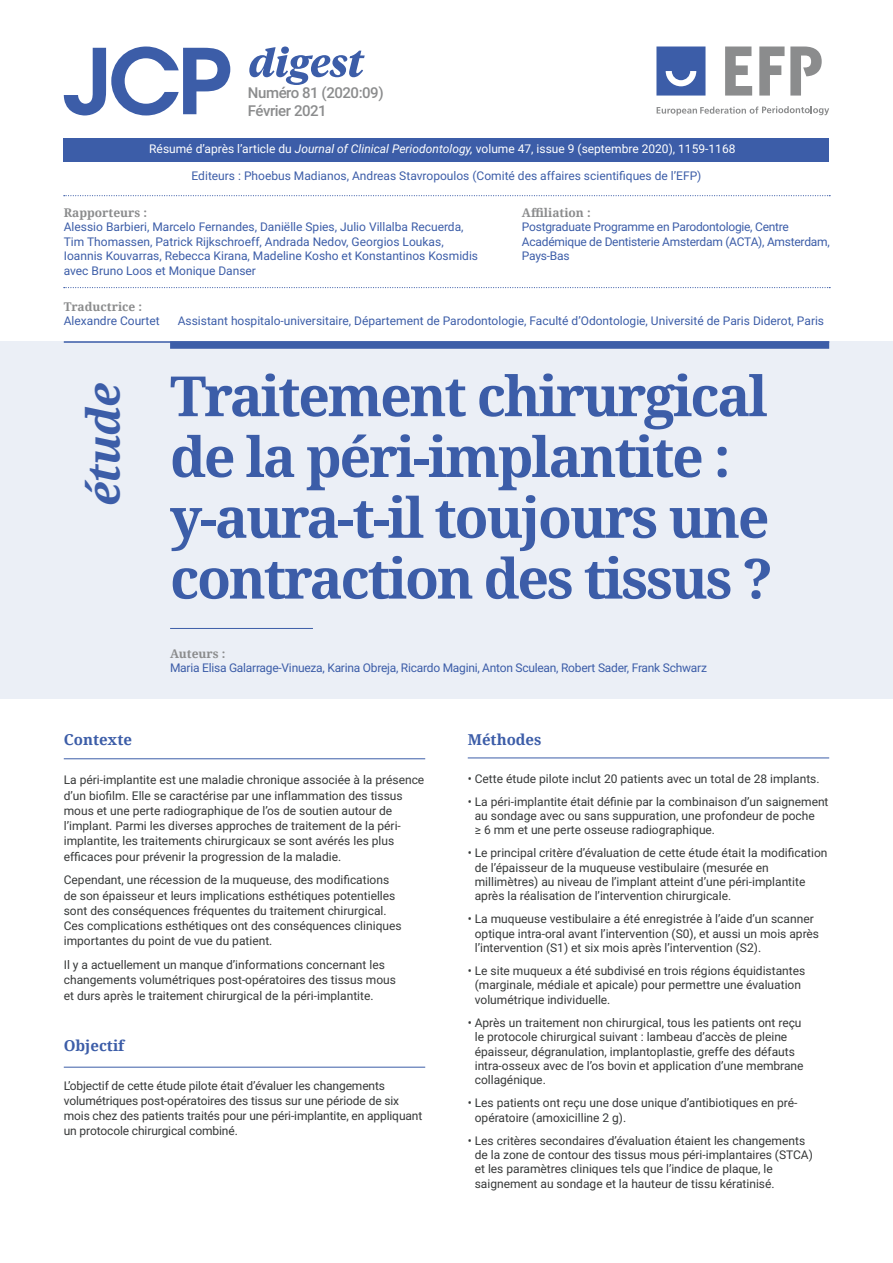
<style>
.page{position:relative;width:893px;height:1263px;background:#fff}
.page>*{position:absolute;margin:0;border:0;box-sizing:border-box;transform-origin:0 0}
.t1{font:700 55.5px/60.8px "Noto Serif";letter-spacing:-.04em;color:#3c5da8}
.t2{font:italic 700 45px "Noto Serif";color:#3c5da8}
.t3{font:500 15px "Roboto";letter-spacing:-.03em;color:#8b8c8d}
.t4{font:700 15px "Noto Serif";color:#3c5da8}
.t5{font:12px/14.4px "Roboto";color:#363838}
.t6{font:12px/14.4px "Roboto";color:#3c5da8}
.t7{font:12px/14.4px "Roboto";letter-spacing:-.02em;color:#3c5da8}
.t8{font:12px "Roboto";color:#fff}
.t9{font:700 12px "Noto Serif";color:#8b8c8d}
.s1{font-style:italic}
</style>
<div class="page">
<div style="left:64px;top:139px;width:765px;height:23px;background:#3c5da8"></div>
<svg style="left:64px;top:47px;width:166px;height:68px"></svg>
<svg style="left:249px;top:47px;width:116px;height:38px"></svg>
<div style="left:0;top:341px;width:893px;height:357px;background:#ebeff6"></div>
<hr style="left:64px;top:341px;width:765px;height:2px;background:#3c5da8">
<div style="left:170px;top:341px;width:659px;height:8px;background:#3c5da8"></div>
<hr style="left:170px;top:628px;width:143px;height:1px;background:#3c5da8">
<hr style="left:64px;top:758px;width:361px;height:1px;background:#3c5da8">
<hr style="left:64px;top:1067px;width:361px;height:1px;background:#3c5da8">
<hr style="left:468px;top:758px;width:361px;height:1px;background:#3c5da8">
<svg style="left:64px;top:195px;width:766px;height:1px"></svg>
<svg style="left:656px;top:47px;width:49px;height:49px;background:#5270b2"></svg>
<svg style="left:657px;top:106px;width:172px;height:9px"></svg>
<svg style="left:725px;top:47px;width:27px;height:49px"></svg>
<svg style="left:759px;top:47px;width:25px;height:49px"></svg>
<svg style="left:790px;top:47px;width:32px;height:49px"></svg>
<svg style="left:64px;top:287px;width:766px;height:1px"></svg>
<p class="t3" style="left:248px;top:82px;width:137px">Numéro 81 (2020:09)</p>
<p class="t3" style="left:248px;top:100px;width:80px">Février 2021</p>
<p class="t8" style="left:149px;top:141px;width:588px">Résumé d’après l’article du <span class="s1">Journal of Clinical Periodontology,</span> volume 47, issue 9 (septembre 2020), 1159-1168</p>
<p class="t6" style="left:192px;top:168px;width:511px">Editeurs : Phoebus Madianos, Andreas Stavropoulos (Comité des affaires scientifiques de l’EFP)</p>
<p class="t9" style="left:64px;top:204px;width:85px">Rapporteurs :</p>
<p class="t6" style="left:64px;top:219px;width:401px">Alessio Barbieri, Marcelo Fernandes, Daniëlle Spies, Julio Villalba Recuerda,</p>
<p class="t6" style="left:64px;top:234px;width:381px">Tim Thomassen, Patrick Rijkschroeff, Andrada Nedov, Georgios Loukas,</p>
<p class="t6" style="left:64px;top:248px;width:416px">Ioannis Kouvarras, Rebecca Kirana, Madeline Kosho et Konstantinos Kosmidis avec Bruno Loos et Monique Danser</p>
<p class="t9" style="left:522px;top:204px;width:70px">Affiliation :</p>
<p class="t7" style="left:522px;top:219px;width:309px">Postgraduate Programme en Parodontologie, Centre<br>Académique de Dentisterie Amsterdam (ACTA), Amsterdam,<br>Pays-Bas</p>
<p class="t9" style="left:64px;top:298px;width:80px">Traductrice :</p>
<p class="t6" style="left:64px;top:313px;width:98px">Alexandre Courtet</p>
<p class="t6" style="left:178px;top:313px;width:648px">Assistant hospitalo-universitaire, Département de Parodontologie, Faculté d’Odontologie, Université de Paris Diderot, Paris</p>
<p class="t2" style="left:72px;top:506px;width:125px;rotate:-90deg">étude</p>
<p class="t1" style="left:170px;top:364px;width:604px">Traitement chirurgical de la péri-implantite : y-aura-t-il toujours une contraction des tissus ?</p>
<p class="t9" style="left:170px;top:645px;width:57px">Auteurs :</p>
<p class="t7" style="left:170px;top:660px;width:538px">Maria Elisa Galarrage-Vinueza, Karina Obreja, Ricardo Magini, Anton Sculean, Robert Sader, Frank Schwarz</p>
<p class="t4" style="left:64px;top:729px;width:70px">Contexte</p>
<p class="t5" style="left:64px;top:772px;width:362px;line-height:15.3px">La péri-implantite est une maladie chronique associée à la présence d’un biofilm. Elle se caractérise par une inflammation des tissus mous et une perte radiographique de l’os de soutien autour de l’implant. Parmi les diverses approches de traitement de la péri&shy;implantite, les traitements chirurgicaux se sont avérés les plus efficaces pour prévenir la progression de la maladie.</p>
<p class="t5" style="left:64px;top:872px;width:339px;line-height:15.3px">Cependant, une récession de la muqueuse, des modifications de son épaisseur et leurs implications esthétiques potentielles sont des conséquences fréquentes du traitement chirurgical.<br>Ces complications esthétiques ont des conséquences cliniques importantes du point de vue du patient.</p>
<p class="t5" style="left:64px;top:957px;width:334px;line-height:15.3px">Il y a actuellement un manque d’informations concernant les changements volumétriques post-opératoires des tissus mous et durs après le traitement chirurgical de la péri-implantite.</p>
<p class="t4" style="left:64px;top:1035px;width:62px">Objectif</p>
<p class="t5" style="left:64px;top:1077px;width:360px;line-height:15.3px">L’objectif de cette étude pilote était d’évaluer les changements volumétriques post-opératoires des tissus sur une période de six mois chez des patients traités pour une péri-implantite, en appliquant un protocole chirurgical combiné.</p>
<p class="t4" style="left:468px;top:729px;width:75px">Méthodes</p>
<p class="t5" style="left:468px;top:771px;width:353px">• Cette étude pilote inclut 20 patients avec un total de 28 implants.</p>
<p class="t5" style="left:475px;top:794px;width:355px;text-indent:-7px">• La péri-implantite était définie par la combinaison d’un saignement au sondage avec ou sans suppuration, une profondeur de poche<br>≥ 6 mm et une perte osseuse radiographique.</p>
<p class="t5" style="left:475px;top:845px;width:354px;text-indent:-7px">• Le principal critère d’évaluation de cette étude était la modification de l’épaisseur de la muqueuse vestibulaire (mesurée en millimètres) au niveau de l’implant atteint d’une péri-implantite après la réalisation de l’intervention chirurgicale.</p>
<p class="t5" style="left:475px;top:911px;width:346px;text-indent:-7px">• La muqueuse vestibulaire a été enregistrée à l’aide d’un scanner optique intra-oral avant l’intervention (S0), et aussi un mois après l’intervention (S1) et six mois après l’intervention (S2).</p>
<p class="t5" style="left:475px;top:963px;width:332px;text-indent:-7px">• Le site muqueux a été subdivisé en trois régions équidistantes (marginale, médiale et apicale) pour permettre une évaluation volumétrique individuelle.</p>
<p class="t5" style="left:475px;top:1015px;width:330px;text-indent:-7px">• Après un traitement non chirurgical, tous les patients ont reçu le protocole chirurgical suivant : lambeau d’accès de pleine épaisseur, dégranulation, implantoplastie, greffe des défauts intra-osseux avec de l’os bovin et application d’une membrane collagénique.</p>
<p class="t5" style="left:475px;top:1095px;width:324px;text-indent:-7px">• Les patients ont reçu une dose unique d’antibiotiques en pré&shy;opératoire (amoxicilline 2 g).</p>
<p class="t5" style="left:475px;top:1133px;width:340px;text-indent:-7px">• Les critères secondaires d’évaluation étaient les changements de la zone de contour des tissus mous péri-implantaires (STCA) et les paramètres cliniques tels que l’indice de plaque, le saignement au sondage et la hauteur de tissu kératinisé.</p>
</div>
